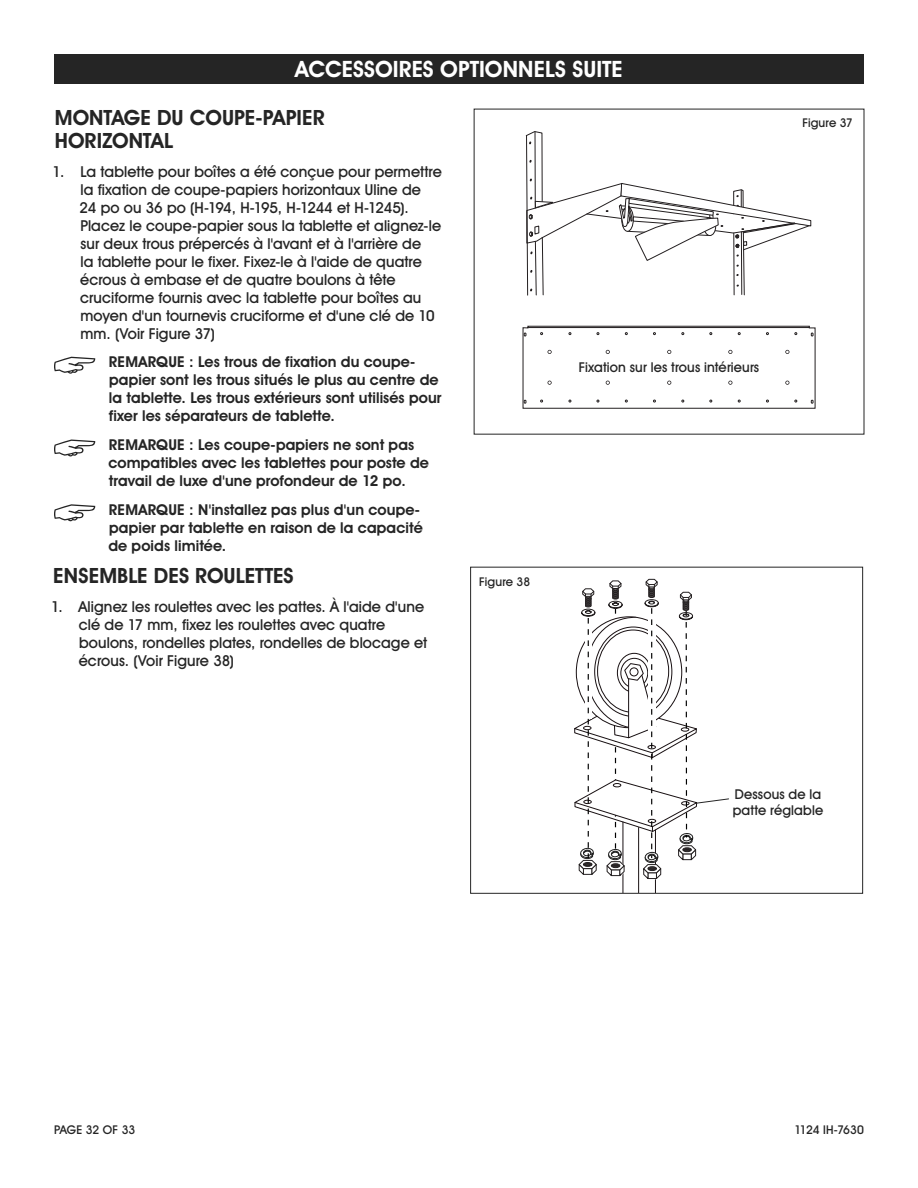
<style>
.page{position:relative;width:918px;height:1188px;background:#fff}
.page>*{position:absolute;margin:0;border:0;box-sizing:border-box;transform-origin:0 0}
.t1{font:700 22.5px "Uline Two Knine";letter-spacing:.005em;color:#fff}
.t2{font:700 21px/22.5px "Uline Two Knine";letter-spacing:.005em;color:#252525}
.t3{font:15px/18px "Uline Two Knine";letter-spacing:.005em;color:#252525}
.t4{font:700 15px/18px "Uline Two Knine";letter-spacing:.005em;color:#252525}
.t5{font:13.5px/16.2px "Uline Two Knine";letter-spacing:.01em;color:#252525}
.t6{font:12px "Uline Two Knine";color:#252525}
</style>
<div class="page">
<svg style="left:54px;top:357px;width:41px;height:17px"></svg>
<svg style="left:54px;top:440px;width:41px;height:16px"></svg>
<svg style="left:54px;top:504px;width:41px;height:17px"></svg>
<svg style="left:525px;top:131px;width:287px;height:165px"></svg>
<svg style="left:522px;top:325px;width:294px;height:84px"></svg>
<div style="left:54px;top:54px;width:810px;height:30px;background:#252525"></div>
<hr style="left:622px;top:822px;width:1px;height:70px;background:#181012">
<hr style="left:655px;top:830px;width:1px;height:62px;background:#181012">
<hr style="left:638px;top:828px;width:1px;height:64px;background:#181012">
<div style="left:470px;top:567px;width:393px;height:327px;border:1px solid #252525"></div>
<svg style="left:574px;top:579px;width:155px;height:300px"></svg>
<h1 class="t1" style="left:295px;top:56px;width:329px">ACCESSOIRES OPTIONNELS SUITE</h1>
<h2 class="t2" style="left:55px;top:106px;width:271px">MONTAGE DU COUPE-PAPIER<br>HORIZONTAL</h2>
<p class="t3" style="left:80px;top:162px;width:364px;text-indent:-27px">1. La tablette pour boîtes a été conçue pour permettre la fixation de coupe-papiers horizontaux Uline de<br>24 po ou 36 po (H-194, H-195, H-1244 et H-1245).<br>Placez le coupe-papier sous la tablette et alignez-le sur deux trous prépercés à l'avant et à l'arrière de<br>la tablette pour le fixer. Fixez-le à l'aide de quatre écrous à embase et de quatre boulons à tête cruciforme fournis avec la tablette pour boîtes au moyen d'un tournevis cruciforme et d'une clé de 10 mm. (Voir Figure 37)</p>
<p class="t4" style="left:109px;top:353px;width:334px">REMARQUE : Les trous de fixation du coupe&shy;papier sont les trous situés le plus au centre de la tablette. Les trous extérieurs sont utilisés pour fixer les séparateurs de tablette.</p>
<p class="t4" style="left:108px;top:436px;width:322px">REMARQUE : Les coupe-papiers ne sont pas compatibles avec les tablettes pour poste de travail de luxe d'une profondeur de 12 po.</p>
<p class="t4" style="left:108px;top:501px;width:316px">REMARQUE : N'installez pas plus d'un coupe&shy;papier par tablette en raison de la capacité de poids limitée.</p>
<h2 class="t2" style="left:53px;top:565px;width:242px">ENSEMBLE DES ROULETTES</h2>
<p class="t3" style="left:79px;top:598px;width:350px;text-indent:-28px">1. Alignez les roulettes avec les pattes. À l'aide d'une clé de 17 mm, fixez les roulettes avec quatre boulons, rondelles plates, rondelles de blocage et écrous. (Voir Figure 38)</p>
<p class="t6" style="left:479px;top:575px;width:52px">Figure 38</p>
<p class="t5" style="left:579px;top:359px;width:182px">Fixation sur les trous intérieurs</p>
<p class="t6" style="left:802px;top:116px;width:52px">Figure 37</p>
<p class="t5" style="left:733px;top:786px;width:92px">Dessous de la patte réglable</p>
<p class="t6" style="left:54px;top:1122px;width:83px">PAGE 32 OF 33</p>
<p class="t6" style="left:795px;top:1122px;width:71px">1124 IH-7630</p>
</div>
